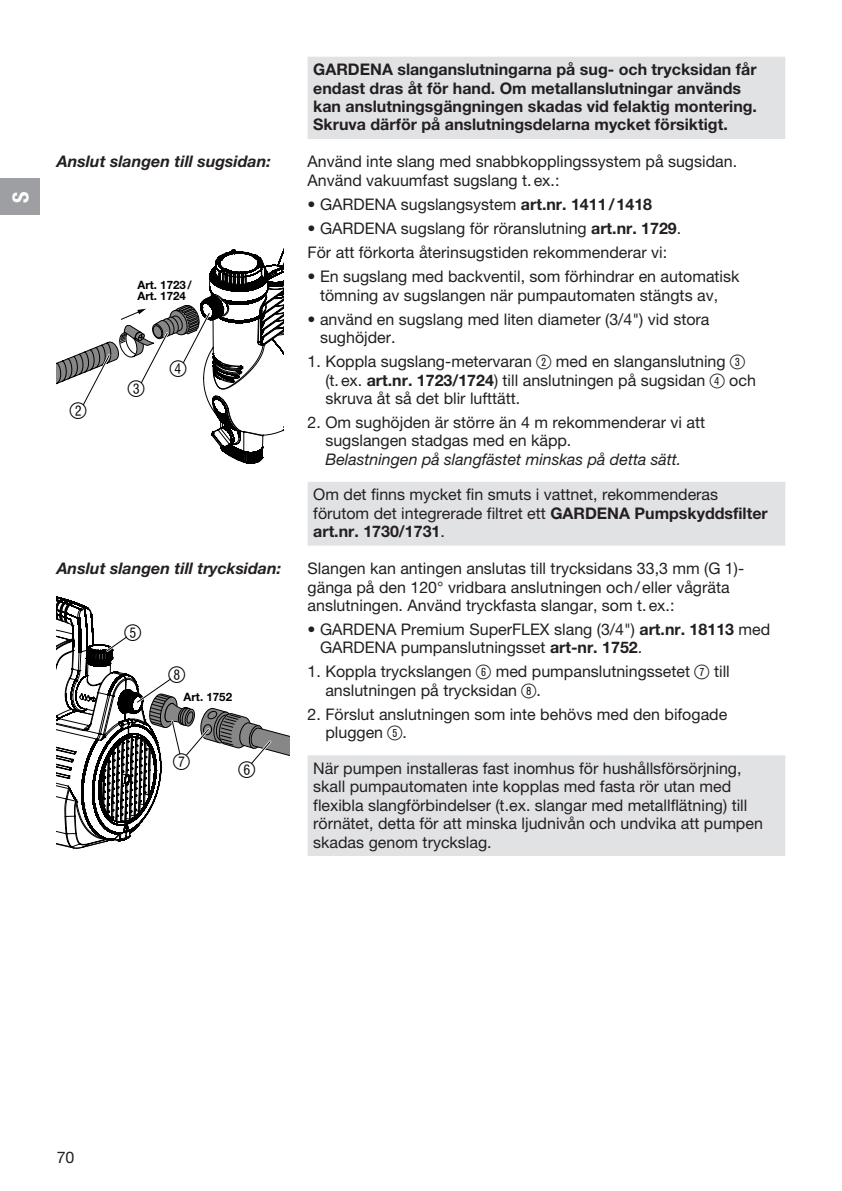
<style>
.page{position:relative;width:842px;height:1191px;background:#fff}
.page>*{position:absolute;margin:0;border:0;box-sizing:border-box;transform-origin:0 0}
.t1{font:22px "Ziffern";color:#000}
.t2{font:22px "GARDENA Pro Bo Cond";color:#fff}
.t3{font:16px/18.4px "GARDENA Pro";color:#231f20}
.t4{font:700 16px/18.4px "GARDENA Pro";color:#231f20}
.t5{font:italic 700 16px "GARDENA Pro";color:#231f20}
.t6{font:italic 16px "GARDENA Pro";color:#231f20}
.t7{font:700 11.6px/11.6px "GARDENA Pro";color:#000}
.s1{font-weight:700}
.s2{font-family:"Ziffernim Kreisund Quadrat BQ";font-size:20px}
</style>
<div class="page">
<svg style="left:308px;top:57px;width:477px;height:799px"></svg>
<svg style="left:57px;top:249px;width:226px;height:215px"></svg>
<svg style="left:57px;top:596px;width:232px;height:253px"></svg>
<div style="left:0;top:179px;width:40px;height:36px;background:#9d9fa2"></div>
<h1 class="t2" style="left:7px;top:202px;width:13px;rotate:-90deg">S</h1>
<p class="t5" style="left:57px;top:152px;width:216px">Anslut slangen till sugsidan:</p>
<p class="t7" style="left:137px;top:278px;width:56px">Art. 1723/<br>Art. 1724</p>
<h1 class="t1" style="left:70px;top:398px;width:19px">2</h1>
<h1 class="t1" style="left:128px;top:376px;width:19px">3</h1>
<h1 class="t1" style="left:170px;top:356px;width:19px">4</h1>
<p class="t5" style="left:57px;top:558px;width:226px">Anslut slangen till trycksidan:</p>
<h1 class="t1" style="left:125px;top:620px;width:19px">5</h1>
<h1 class="t1" style="left:169px;top:662px;width:19px">8</h1>
<p class="t7" style="left:184px;top:690px;width:50px">Art. 1752</p>
<h1 class="t1" style="left:173px;top:749px;width:19px">7</h1>
<h1 class="t1" style="left:238px;top:757px;width:19px">6</h1>
<p class="t4" style="left:313px;top:60px;width:445px">GARDENA slanganslutningarna på sug- och trycksidan får endast dras åt för hand. Om metallanslutningar används kan anslutningsgängningen skadas vid felaktig montering.<br>Skruva därför på anslutningsdelarna mycket försiktigt.</p>
<p class="t3" style="left:308px;top:152px;width:431px">Använd inte slang med snabbkopplingssystem på sugsidan.<br>Använd vakuumfast sugslang t.ex.:</p>
<p class="t3" style="left:308px;top:195px;width:346px">• GARDENA sugslangsystem <span class="s1">art.nr. 1411/1418</span></p>
<p class="t3" style="left:308px;top:216px;width:375px;line-height:24px">• GARDENA sugslang för röranslutning <span class="s1">art.nr. 1729</span>.<br>För att förkorta återinsugstiden rekommenderar vi:</p>
<p class="t3" style="left:308px;top:267px;width:433px;text-align:center">• En sugslang med backventil, som förhindrar en automatisk tömning av sugslangen när pumpautomaten stängts av,</p>
<p class="t3" style="left:320px;top:309px;width:391px;text-indent:-12px">• använd en sugslang med liten diameter (3/4") vid stora sughöjder.</p>
<p class="t3" style="left:325px;top:352px;width:432px;text-indent:-18px">1. Koppla sugslang-metervaran <span class="s2">2</span> med en slanganslutning <span class="s2">3 </span>(t.ex. <span class="s1">art.nr. 1723/1724</span>) till anslutningen på sugsidan <span class="s2">4</span> och skruva åt så det blir lufttätt.</p>
<p class="t3" style="left:325px;top:413px;width:381px;text-indent:-18px">2. Om sughöjden är större än 4 m rekommenderar vi att sugslangen stadgas med en käpp.</p>
<p class="t6" style="left:325px;top:449px;width:357px">Belastningen på slangfästet minskas på detta sätt.</p>
<p class="t3" style="left:313px;top:485px;width:456px">Om det finns mycket fin smuts i vattnet, rekommenderas förutom det integrerade filtret ett <span class="s1">GARDENA Pumpskyddsfilter art.nr. 1730/1731</span>.</p>
<p class="t3" style="left:308px;top:559px;width:438px">Slangen kan antingen anslutas till trycksidans 33,3 mm (G 1)- gänga på den 120° vridbara anslutningen och/eller vågräta anslutningen. Använd tryckfasta slangar, som t.ex.:</p>
<p class="t3" style="left:320px;top:620px;width:452px;text-indent:-12px">• GARDENA Premium SuperFLEX slang (3/4") <span class="s1">art.nr. 18113</span> med<br>GARDENA pumpanslutningsset <span class="s1">art-nr. 1752</span>.</p>
<p class="t3" style="left:325px;top:662px;width:406px;text-indent:-18px">1. Koppla tryckslangen <span class="s2">6</span> med pumpanslutningssetet <span class="s2">7</span> till anslutningen på trycksidan <span class="s2">8</span>.</p>
<p class="t3" style="left:325px;top:705px;width:403px;text-indent:-18px">2. Förslut anslutningen som inte behövs med den bifogade pluggen <span class="s2">5</span>.</p>
<p class="t3" style="left:313px;top:759px;width:451px">När pumpen installeras fast inomhus för hushållsförsörjning, skall pumpautomaten inte kopplas med fasta rör utan med flexibla slangförbindelser (t.ex. slangar med metallflätning) till rörnätet, detta för att minska ljudnivån och undvika att pumpen skadas genom tryckslag.</p>
<p class="t3" style="left:57px;top:1147px;width:19px">70</p>
</div>
